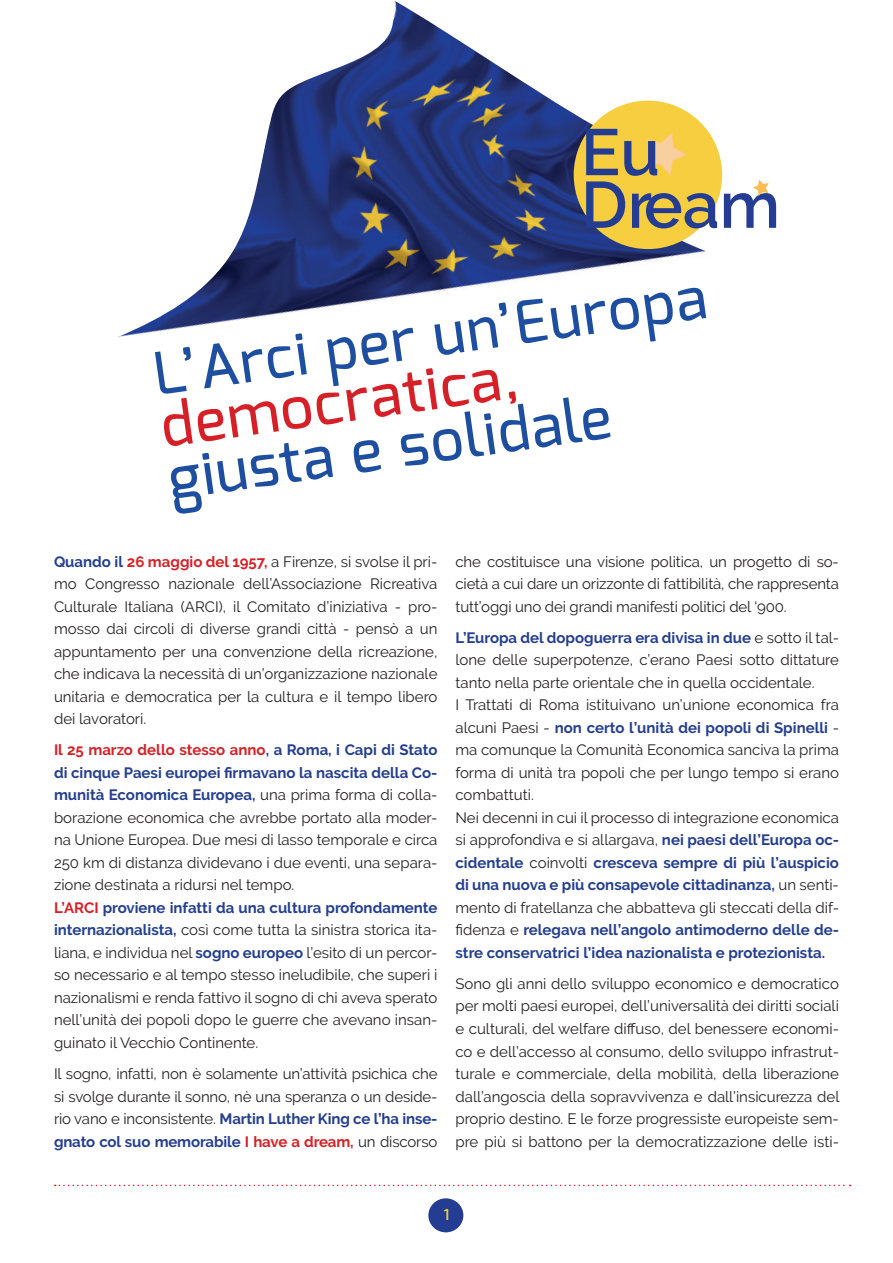
<style>
.page{position:relative;width:893px;height:1263px;background:#fff}
.page>*{position:absolute;margin:0;border:0;box-sizing:border-box;transform-origin:0 0}
.t1{font:600 65.25px/52.7px "Raleway";color:#243d93}
.t2{font:500 58.5px "Exo";color:#1e4e9f}
.t3{font:500 58.5px "Exo";color:#d62027}
.t4{font:15px/22.5px "Raleway";color:#231f20;text-align:justify}
.t5{font:600 15px "Exo";color:#f6ce40}
.s1{font-weight:700;color:#253f8e}
.s2{font-weight:700;color:#d62027}
</style>
<div class="page">
<div style="left:428px;top:1198px;width:35px;height:34px;background:#243d93;border-radius:50%"></div>
<img style="left:118px;top:0;width:600px;height:337px">
<div style="left:574px;top:101px;width:148px;height:148px;background:#f6ce40;border-radius:50%"></div>
<svg style="left:645px;top:132px;width:43px;height:44px"></svg>
<svg style="left:753px;top:180px;width:16px;height:16px"></svg>
<svg style="left:55px;top:1185px;width:796px;height:1px"></svg>
<h1 class="t1" style="left:581px;top:126px;width:201px">Eu<br>Dream</h1>
<h2 class="t2" style="left:148px;top:337px;width:559px;rotate:-8deg">L’Arci per un’Europa</h2>
<h2 class="t3" style="left:156px;top:389px;width:361px;rotate:-8deg">democratica,</h2>
<h2 class="t2" style="left:163px;top:441px;width:448px;rotate:-8deg">giusta e solidale</h2>
<p class="t4" style="left:54px;top:550px;width:385px"><span class="s1">Quando il</span> <span class="s2">26 maggio del 1957,</span> a Firenze, si svolse il pri&shy;mo Congresso nazionale dell’Associazione Ricreativa Culturale Italiana (ARCI), il Comitato d’iniziativa - pro&shy;mosso dai circoli di diverse grandi città - pensò a un appuntamento per una convenzione della ricreazione, che indicava la necessità di un’organizzazione nazionale unitaria e democratica per la cultura e il tempo libero dei lavoratori.</p>
<p class="t4" style="left:54px;top:739px;width:385px;text-align:left"><span class="s2">Il 25 marzo dello stesso anno</span><span class="s1">, a Roma, i Capi di Stato di cinque Paesi europei firmavano la nascita della Co&shy;munità Economica Europea,</span> una prima forma di colla&shy;borazione economica che avrebbe portato alla moder&shy;na Unione Europea. Due mesi di lasso temporale e circa 250 km di distanza dividevano i due eventi, una separa&shy;zione destinata a ridursi nel tempo.<br><span class="s2">L’ARCI</span> <span class="s1">proviene infatti da una cultura profondamente internazionalista,</span> così come tutta la sinistra storica ita&shy;liana, e individua nel <span class="s1">sogno europeo</span> l’esito di un percor&shy;so necessario e al tempo stesso ineludibile, che superi i nazionalismi e renda fattivo il sogno di chi aveva sperato nell’unità dei popoli dopo le guerre che avevano insan&shy;guinato il Vecchio Continente.</p>
<p class="t4" style="left:54px;top:1062px;width:385px">Il sogno, infatti, non è solamente un’attività psichica che si svolge durante il sonno, nè una speranza o un deside&shy;rio vano e inconsistente. <span class="s1">Martin Luther King ce l’ha inse&shy;gnato col suo memorabile</span> <span class="s2">I have a dream,</span> un discorso</p>
<p class="t4" style="left:455px;top:550px;width:385px">che costituisce una visione politica, un progetto di so&shy;cietà a cui dare un orizzonte di fattibilità, che rappresenta tutt’oggi uno dei grandi manifesti politici del ‘900.</p>
<p class="t4" style="left:455px;top:626px;width:385px;text-align:left"><span class="s1">L’Europa del dopoguerra era divisa in due</span> e sotto il tal&shy;lone delle superpotenze, c’erano Paesi sotto dittature tanto nella parte orientale che in quella occidentale.<br>I Trattati di Roma istituivano un’unione economica fra alcuni Paesi - <span class="s1">non certo l’unità dei popoli di Spinelli</span> - ma comunque la Comunità Economica sanciva la prima forma di unità tra popoli che per lungo tempo si erano combattuti.<br>Nei decenni in cui il processo di integrazione economica si approfondiva e si allargava, <span class="s1">nei paesi dell’Europa oc&shy;cidentale</span> coinvolti <span class="s1">cresceva sempre di più l’auspicio di una nuova e più consapevole cittadinanza,</span> un senti&shy;mento di fratellanza che abbatteva gli steccati della dif&shy;fidenza e <span class="s1">relegava nell’angolo antimoderno delle de&shy;stre conservatrici l’idea nazionalista e protezionista.</span></p>
<p class="t4" style="left:455px;top:972px;width:385px">Sono gli anni dello sviluppo economico e democratico per molti paesi europei, dell’universalità dei diritti sociali e culturali, del welfare diffuso, del benessere economi&shy;co e dell’accesso al consumo, dello sviluppo infrastrut&shy;turale e commerciale, della mobilità, della liberazione dall’angoscia della sopravvivenza e dall’insicurezza del proprio destino. E le forze progressiste europeiste sem&shy;pre più si battono per la democratizzazione delle isti-</p>
<p class="t5" style="left:444px;top:1204px;width:7px">1</p>
</div>
